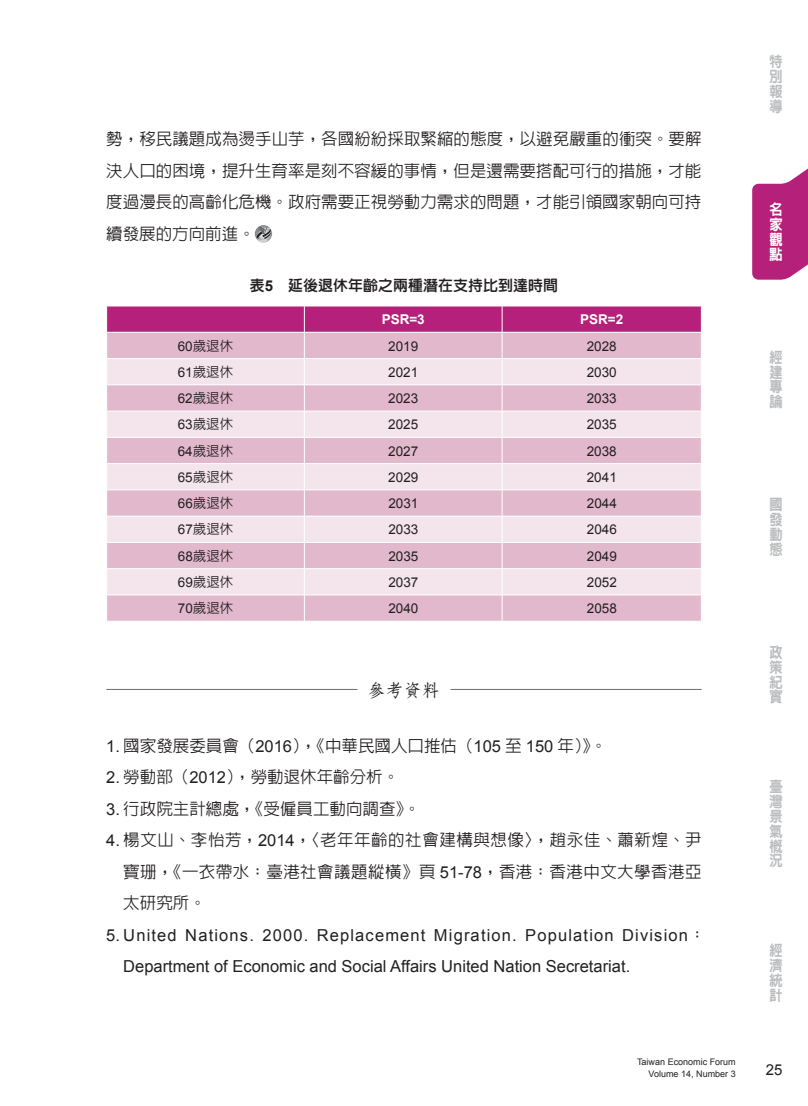
<style>
.page{position:relative;width:808px;height:1106px;background:#fff}
.page>*{position:absolute;margin:0;border:0;box-sizing:border-box;transform-origin:0 0}
.t1{font:700 18px "AR Fang Song B5";color:#231f20}
.t2{font:500 16.5px/31.7px "AR Hei B5";color:#231f20;text-align:justify}
.t3{font:16.5px/31.5px "Arial";color:#231f20}
.t4{font:800 15px "AR Hei B5";color:#231f20}
.t5{font:15px "Arial";color:#231f20}
.t6{font:800 14.85px/14.9px "AR Hei B5";color:#bcbdc0;text-align:justify;scale:.89 1}
.t7{font:800 14.85px/14.9px "AR Hei B5";color:#fff;text-align:justify;scale:.89 1}
.t8{font:13.5px "Arial";color:#231f20}
.t9{font:500 13.5px "AR Hei B5";color:#231f20}
.t10{font:700 13.5px "Arial";color:#fff}
.t11{font:9px/12px "Arial";color:#231f20;text-align:right}
.s1{font-family:"Arial";font-weight:700}
.s2{font-family:"Arial";font-weight:400}
.s3{font-family:"AR Hei B5";font-weight:500}
</style>
<div class="page">
<svg style="left:752px;top:168px;width:56px;height:112px;background:#c0418d"></svg>
<div style="left:255px;top:225px;width:17px;height:17px;background:#8e9093;border-radius:9px"></div>
<svg style="left:256px;top:227px;width:15px;height:15px"></svg>
<svg style="left:106px;top:306px;width:596px;height:315px;background:#e6c1d4"></svg>
<hr style="left:106px;top:689px;width:251px;height:1px;background:#6c6d70">
<hr style="left:450px;top:689px;width:252px;height:1px;background:#6c6d70">
<p class="t2" style="left:106px;top:123px;width:597px">勢，移民議題成為燙手山芋，各國紛紛採取緊縮的態度，以避免嚴重的衝突。要解決人口的困境，提升生育率是刻不容緩的事情，但是還需要搭配可行的措施，才能度過漫長的高齡化危機。政府需要正視勞動力需求的問題，才能引領國家朝向可持續發展的方向前進。</p>
<p class="t4" style="left:250px;top:278px;width:310px">表<span class="s1">5</span> 延後退休年齡之兩種潛在支持比到達時間</p>
<p class="t10" style="left:382px;top:310px;width:45px">PSR=3</p>
<p class="t10" style="left:580px;top:310px;width:45px">PSR=2</p>
<p class="t9" style="left:178px;top:339px;width:57px"><span class="s2">60</span>歲退休</p>
<p class="t8" style="left:388px;top:337px;width:32px">2019</p>
<p class="t8" style="left:587px;top:337px;width:32px">2028</p>
<p class="t9" style="left:178px;top:365px;width:57px"><span class="s2">61</span>歲退休</p>
<p class="t8" style="left:388px;top:363px;width:32px">2021</p>
<p class="t8" style="left:587px;top:363px;width:32px">2030</p>
<p class="t9" style="left:178px;top:391px;width:57px"><span class="s2">62</span>歲退休</p>
<p class="t8" style="left:388px;top:389px;width:32px">2023</p>
<p class="t8" style="left:587px;top:389px;width:32px">2033</p>
<p class="t9" style="left:178px;top:417px;width:57px"><span class="s2">63</span>歲退休</p>
<p class="t8" style="left:388px;top:416px;width:32px">2025</p>
<p class="t8" style="left:587px;top:416px;width:32px">2035</p>
<p class="t9" style="left:178px;top:444px;width:57px"><span class="s2">64</span>歲退休</p>
<p class="t8" style="left:388px;top:442px;width:32px">2027</p>
<p class="t8" style="left:587px;top:442px;width:32px">2038</p>
<p class="t9" style="left:178px;top:470px;width:57px"><span class="s2">65</span>歲退休</p>
<p class="t8" style="left:388px;top:468px;width:32px">2029</p>
<p class="t8" style="left:587px;top:468px;width:32px">2041</p>
<p class="t9" style="left:178px;top:496px;width:57px"><span class="s2">66</span>歲退休</p>
<p class="t8" style="left:388px;top:494px;width:32px">2031</p>
<p class="t8" style="left:587px;top:494px;width:32px">2044</p>
<p class="t9" style="left:178px;top:522px;width:57px"><span class="s2">67</span>歲退休</p>
<p class="t8" style="left:388px;top:521px;width:32px">2033</p>
<p class="t8" style="left:587px;top:521px;width:32px">2046</p>
<p class="t9" style="left:178px;top:549px;width:57px"><span class="s2">68</span>歲退休</p>
<p class="t8" style="left:388px;top:547px;width:32px">2035</p>
<p class="t8" style="left:587px;top:547px;width:32px">2049</p>
<p class="t9" style="left:178px;top:575px;width:57px"><span class="s2">69</span>歲退休</p>
<p class="t8" style="left:388px;top:573px;width:32px">2037</p>
<p class="t8" style="left:587px;top:573px;width:32px">2052</p>
<p class="t9" style="left:178px;top:601px;width:57px"><span class="s2">70</span>歲退休</p>
<p class="t8" style="left:388px;top:599px;width:32px">2040</p>
<p class="t8" style="left:587px;top:599px;width:32px">2058</p>
<p class="t1" style="left:368px;top:681px;width:73px">參考資料</p>
<p class="t2" style="left:106px;top:729px;width:502px"><span class="s2">1.</span> 國家發展委員會（<span class="s2">2016</span>），《中華民國人口推估（<span class="s2">105</span> 至 <span class="s2">150</span> 年）》。</p>
<p class="t2" style="left:106px;top:761px;width:294px"><span class="s2">2.</span> 勞動部（<span class="s2">2012</span>），勞動退休年齡分析。</p>
<p class="t2" style="left:106px;top:792px;width:316px"><span class="s2">3.</span> 行政院主計總處，《受僱員工動向調查》。</p>
<p class="t2" style="left:123px;top:824px;width:580px;text-indent:-17px"><span class="s2">4.</span> 楊文山、李怡芳，<span class="s2">2014</span>，〈老年年齡的社會建構與想像〉，趙永佳、蕭新煌、尹寶珊，《一衣帶水：臺港社會議題縱橫》頁 <span class="s2">51-78</span>，香港：香港中文大學香港亞太研究所。</p>
<p class="t3" style="left:123px;top:919px;width:584px;text-indent:-17px">5. United Nations. 2000. Replacement Migration. Population Division<span class="s3">：<br></span>Department of Economic and Social Affairs United Nation Secretariat.</p>
<p class="t11" style="left:637px;top:1055px;width:100px">Taiwan Economic Forum<br>Volume 14, Number 3</p>
<p class="t6" style="left:769px;top:54px;width:16px">特別報導</p>
<p class="t7" style="left:769px;top:202px;width:16px">名家觀點</p>
<p class="t6" style="left:769px;top:349px;width:16px">經建專論</p>
<p class="t6" style="left:769px;top:497px;width:16px">國發動態</p>
<p class="t6" style="left:769px;top:644px;width:16px">政策紀實</p>
<p class="t6" style="left:769px;top:779px;width:16px">臺灣景氣概況</p>
<p class="t6" style="left:769px;top:943px;width:16px">經濟統計</p>
<p class="t5" style="left:766px;top:1059px;width:18px">25</p>
</div>
